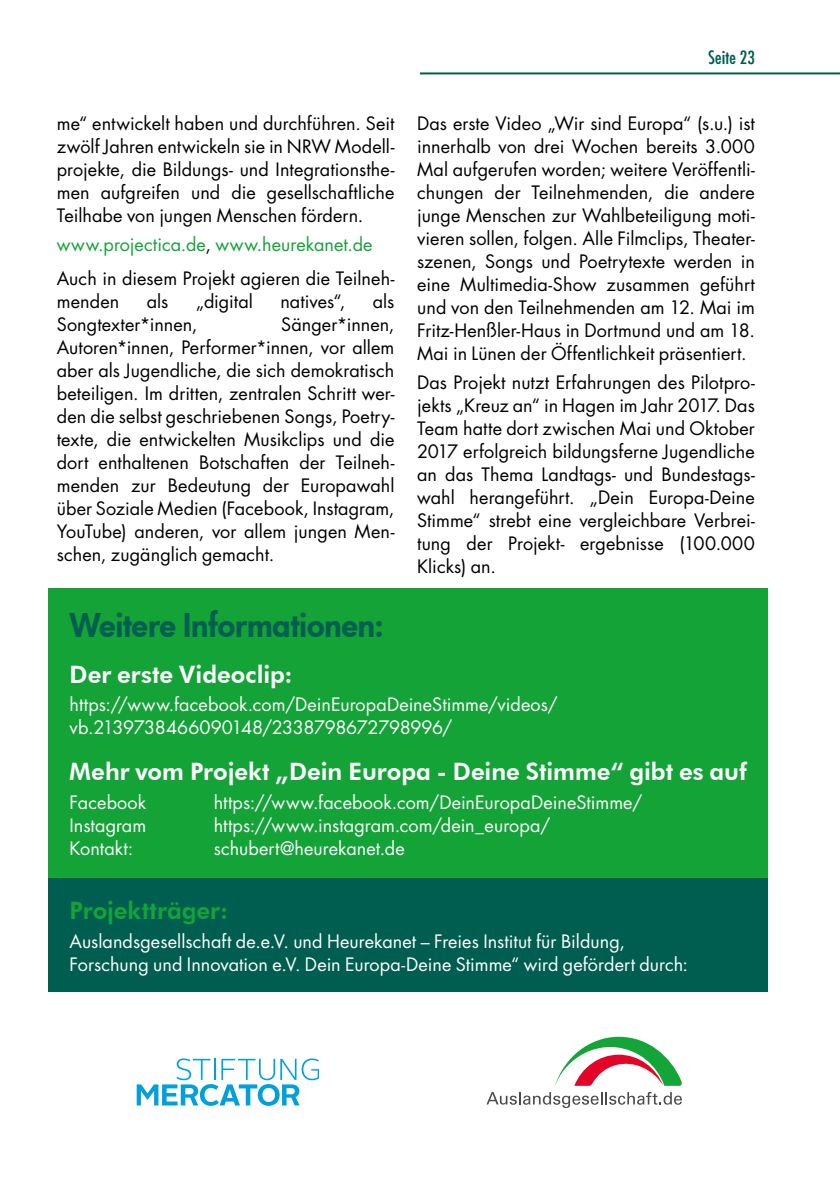
<style>
.page{position:relative;width:840px;height:1191px;background:#fff}
.page>*{position:absolute;margin:0;border:0;box-sizing:border-box;transform-origin:0 0}
.t1{font:800 32px "Futura";letter-spacing:-.005em;color:#005e50}
.t2{font:800 24px "Futura BT";color:#fff}
.t3{font:800 24px "Futura BT";color:#13a337}
.t4{font:18px/23px "Futura Std";letter-spacing:.005em;color:#000;text-align:justify}
.t5{font:18px/23px "Futura Std";letter-spacing:.005em;color:#fff}
.t6{font:condensed 18px "Futura";letter-spacing:.015em;color:#005e50}
.s1{color:#13a337}
</style>
<div class="page">
<hr style="left:420px;top:72px;width:419px;height:2px;background:#005e50">
<div style="left:48px;top:588px;width:719px;height:290px;background:#13a337"></div>
<div style="left:48px;top:878px;width:719px;height:114px;background:#005e50"></div>
<svg style="left:137px;top:1058px;width:181px;height:47px"></svg>
<svg style="left:555px;top:1036px;width:127px;height:49px"></svg>
<svg style="left:486px;top:1091px;width:195px;height:17px"></svg>
<p class="t4" style="left:57px;top:112px;width:339px">me“ entwickelt haben und durchführen. Seit zwölf Jahren entwickeln sie in NRW Modell&shy;projekte, die Bildungs- und Integrationsthe&shy;men aufgreifen und die gesellschaftliche Teilhabe von jungen Menschen fördern.</p>
<p class="t4" style="left:57px;top:227px;width:339px;line-height:34.4px"><span class="s1">www.projectica.de</span>, <span class="s1">www.heurekanet.de<br></span>Auch in diesem Projekt agieren die Teilneh-</p>
<p class="t4" style="left:57px;top:290px;width:64px">menden</p>
<p class="t4" style="left:147px;top:290px;width:23px">als</p>
<p class="t4" style="left:196px;top:290px;width:58px">„digital</p>
<p class="t4" style="left:280px;top:290px;width:66px">natives“,</p>
<p class="t4" style="left:372px;top:290px;width:23px">als</p>
<p class="t4" style="left:57px;top:313px;width:142px">Songtexter*innen,</p>
<p class="t4" style="left:57px;top:313px;width:339px;text-indent:224px">Sänger*innen, Autoren*innen, Performer*innen, vor allem aber als Jugendliche, die sich demokratisch beteiligen. Im dritten, zentralen Schritt wer&shy;den die selbst geschriebenen Songs, Poetry&shy;texte, die entwickelten Musikclips und die dort enthaltenen Botschaften der Teilneh&shy;menden zur Bedeutung der Europawahl über Soziale Medien (Facebook, Instagram, YouTube) anderen, vor allem jungen Men&shy;schen, zugänglich gemacht.</p>
<p class="t6" style="left:708px;top:46px;width:48px">Seite 23</p>
<p class="t4" style="left:417px;top:112px;width:339px">Das erste Video „Wir sind Europa“ (s.u.) ist innerhalb von drei Wochen bereits 3.000<br>Mal aufgerufen worden; weitere Veröffentli&shy;chungen der Teilnehmenden, die andere junge Menschen zur Wahlbeteiligung moti&shy;vieren sollen, folgen. Alle Filmclips, Theater&shy;szenen, Songs und Poetrytexte werden in eine Multimedia-Show zusammen geführt und von den Teilnehmenden am 12. Mai im Fritz-Henßler-Haus in Dortmund und am 18.<br>Mai in Lünen der Öffentlichkeit präsentiert.</p>
<p class="t4" style="left:417px;top:371px;width:339px">Das Projekt nutzt Erfahrungen des Pilotpro&shy;jekts „Kreuz an“ in Hagen im Jahr 2017. Das Team hatte dort zwischen Mai und Oktober 2017 erfolgreich bildungsferne Jugendliche an das Thema Landtags- und Bundestags&shy;wahl herangeführt. „Dein Europa-Deine Stimme“ strebt eine vergleichbare Verbrei&shy;tung der Projekt- ergebnisse (100.000<br>Klicks) an.</p>
<h1 class="t1" style="left:69px;top:603px;width:315px">Weitere Informationen:</h1>
<h2 class="t2" style="left:69px;top:659px;width:224px">Der erste Videoclip:</h2>
<p class="t5" style="left:69px;top:693px;width:489px">https://www.facebook.com/DeinEuropaDeineStimme/videos/ vb.2139738466090148/2338798672798996/</p>
<h2 class="t2" style="left:69px;top:757px;width:678px">Mehr vom Projekt „Dein Europa - Deine Stimme“ gibt es auf</h2>
<p class="t5" style="left:69px;top:791px;width:78px">Facebook</p>
<p class="t5" style="left:213px;top:791px;width:430px">https://www.facebook.com/DeinEuropaDeineStimme/</p>
<p class="t5" style="left:69px;top:814px;width:78px">Instagram</p>
<p class="t5" style="left:213px;top:814px;width:338px">https://www.instagram.com/dein_europa/</p>
<p class="t5" style="left:69px;top:837px;width:65px">Kontakt:</p>
<p class="t5" style="left:213px;top:837px;width:193px">schubert@heurekanet.de</p>
<h2 class="t3" style="left:69px;top:896px;width:160px">Projektträger:</h2>
<p class="t5" style="left:69px;top:929px;width:619px">Auslandsgesellschaft de.e.V. und Heurekanet – Freies Institut für Bildung,<br>Forschung und Innovation e.V. Dein Europa-Deine Stimme“ wird gefördert durch:</p>
</div>
